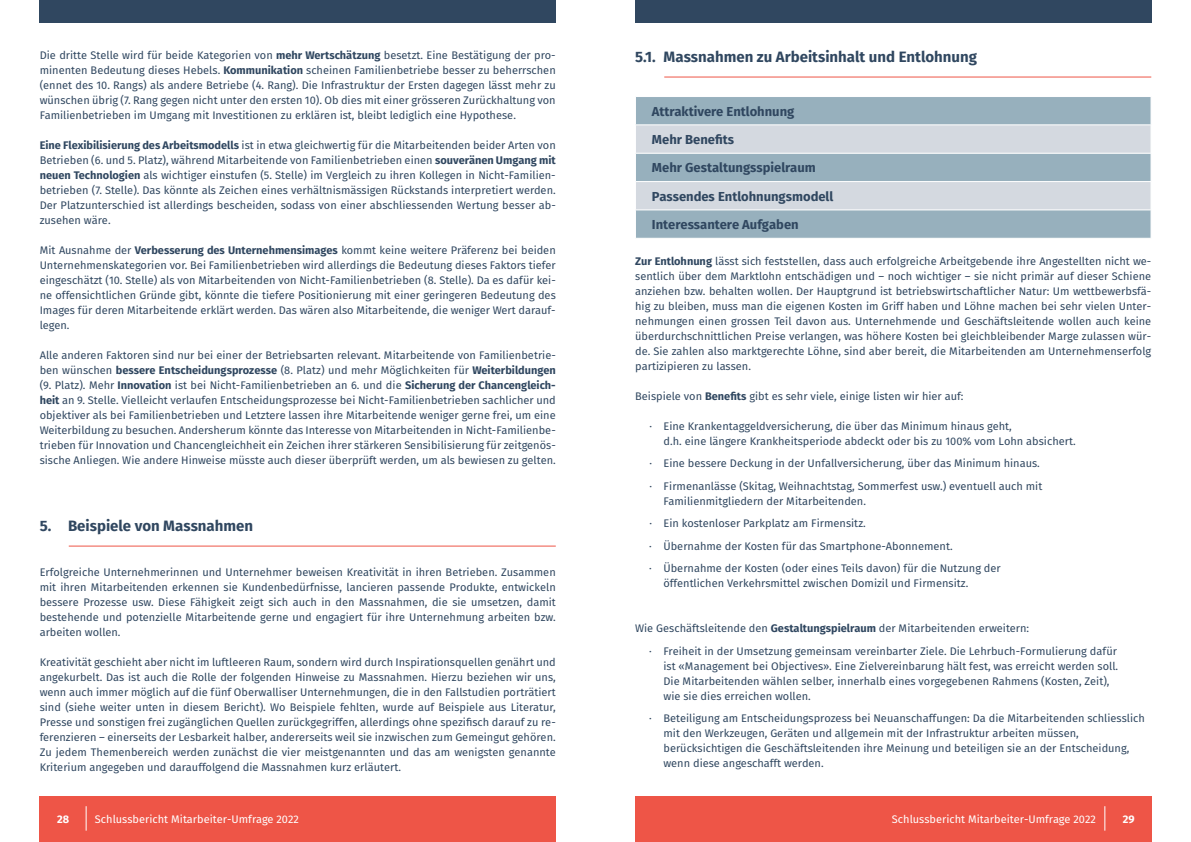
<style>
.page{position:relative;width:1191px;height:842px;background:#fff}
.page>*{position:absolute;margin:0;border:0;box-sizing:border-box;transform-origin:0 0}
.t1{font:700 15px "Fira Sans";color:#304760}
.t2{font:700 13px/28.3px "Fira Sans";color:#304760}
.t3{font:11px/15px "Fira Sans";color:#304760;text-align:justify}
.t4{font:11px "Fira Sans";color:#fff}
.t5{font:700 11px "Fira Sans";color:#fff}
.s1{font-weight:700}
</style>
<div class="page">
<div style="left:40px;top:797px;width:516px;height:45px;background:#ee5547"></div>
<div style="left:40px;top:0;width:516px;height:23px;background:#304760"></div>
<div style="left:635px;top:0;width:516px;height:23px;background:#304760"></div>
<div style="left:635px;top:797px;width:516px;height:45px;background:#ee5547"></div>
<svg style="left:86px;top:806px;width:1px;height:25px"></svg>
<svg style="left:1104px;top:806px;width:1px;height:25px"></svg>
<hr style="left:69px;top:546px;width:487px;height:1px;background:#ee5547">
<hr style="left:664px;top:77px;width:487px;height:1px;background:#ee5547">
<div style="left:636px;top:97px;width:514px;height:141px;background:#97b0bd"></div>
<svg style="left:636px;top:126px;width:514px;height:84px;fill:#d4d9e0"></svg>
<hr style="left:635px;top:125px;width:516px;height:1px;background:#fff">
<hr style="left:635px;top:153px;width:516px;height:1px;background:#fff">
<hr style="left:635px;top:181px;width:516px;height:1px;background:#fff">
<hr style="left:635px;top:210px;width:516px;height:1px;background:#fff">
<svg style="left:1150px;top:97px;width:1px;height:141px"></svg>
<p class="t3" style="left:40px;top:48px;width:517px">Die dritte Stelle wird für beide Kategorien von <span class="s1">mehr Wertschätzung</span> besetzt. Eine Bestätigung der pro&shy;minenten Bedeutung dieses Hebels. <span class="s1">Kommunikation</span> scheinen Familienbetriebe besser zu beherrschen (ennet des 10. Rangs) als andere Betriebe (4. Rang). Die Infrastruktur der Ersten dagegen lässt mehr zu wünschen übrig (7. Rang gegen nicht unter den ersten 10). Ob dies mit einer grösseren Zurückhaltung von Familienbetrieben im Umgang mit Investitionen zu erklären ist, bleibt lediglich eine Hypothese.</p>
<p class="t3" style="left:40px;top:138px;width:517px"><span class="s1">Eine Flexibilisierung des Arbeitsmodells</span> ist in etwa gleichwertig für die Mitarbeitenden beider Arten von Betrieben (6. und 5. Platz), während Mitarbeitende von Familienbetrieben einen <span class="s1">souveränen Umgang mit neuen Technologien</span> als wichtiger einstufen (5. Stelle) im Vergleich zu ihren Kollegen in Nicht-Familien&shy;betrieben (7. Stelle). Das könnte als Zeichen eines verhältnismässigen Rückstands interpretiert werden.<br>Der Platzunterschied ist allerdings bescheiden, sodass von einer abschliessenden Wertung besser ab&shy;zusehen wäre.</p>
<p class="t3" style="left:40px;top:243px;width:517px">Mit Ausnahme der <span class="s1">Verbesserung des Unternehmensimages</span> kommt keine weitere Präferenz bei beiden Unternehmenskategorien vor. Bei Familienbetrieben wird allerdings die Bedeutung dieses Faktors tiefer eingeschätzt (10. Stelle) als von Mitarbeitenden von Nicht-Familienbetrieben (8. Stelle). Da es dafür kei&shy;ne offensichtlichen Gründe gibt, könnte die tiefere Positionierung mit einer geringeren Bedeutung des Images für deren Mitarbeitende erklärt werden. Das wären also Mitarbeitende, die weniger Wert darauf&shy;legen.</p>
<p class="t3" style="left:40px;top:348px;width:517px">Alle anderen Faktoren sind nur bei einer der Betriebsarten relevant. Mitarbeitende von Familienbetrie&shy;ben wünschen <span class="s1">bessere Entscheidungsprozesse</span> (8. Platz) und mehr Möglichkeiten für <span class="s1">Weiterbildungen </span>(9. Platz). Mehr <span class="s1">Innovation</span> ist bei Nicht-Familienbetrieben an 6. und die <span class="s1">Sicherung der Chancengleich&shy;heit</span> an 9. Stelle. Vielleicht verlaufen Entscheidungsprozesse bei Nicht-Familienbetrieben sachlicher und objektiver als bei Familienbetrieben und Letztere lassen ihre Mitarbeitende weniger gerne frei, um eine Weiterbildung zu besuchen. Andersherum könnte das Interesse von Mitarbeitenden in Nicht-Familienbe&shy;trieben für Innovation und Chancengleichheit ein Zeichen ihrer stärkeren Sensibilisierung für zeitgenös&shy;sische Anliegen. Wie andere Hinweise müsste auch dieser überprüft werden, um als bewiesen zu gelten.</p>
<h1 class="t1" style="left:40px;top:516px;width:215px">5. Beispiele von Massnahmen</h1>
<p class="t3" style="left:40px;top:565px;width:517px">Erfolgreiche Unternehmerinnen und Unternehmer beweisen Kreativität in ihren Betrieben. Zusammen mit ihren Mitarbeitenden erkennen sie Kundenbedürfnisse, lancieren passende Produkte, entwickeln bessere Prozesse usw. Diese Fähigkeit zeigt sich auch in den Massnahmen, die sie umsetzen, damit bestehende und potenzielle Mitarbeitende gerne und engagiert für ihre Unternehmung arbeiten bzw. arbeiten wollen.</p>
<p class="t3" style="left:40px;top:655px;width:517px">Kreativität geschieht aber nicht im luftleeren Raum, sondern wird durch Inspirationsquellen genährt und angekurbelt. Das ist auch die Rolle der folgenden Hinweise zu Massnahmen. Hierzu beziehen wir uns, wenn auch immer möglich auf die fünf Oberwalliser Unternehmungen, die in den Fallstudien porträtiert sind (siehe weiter unten in diesem Bericht). Wo Beispiele fehlten, wurde auf Beispiele aus Literatur, Presse und sonstigen frei zugänglichen Quellen zurückgegriffen, allerdings ohne spezifisch darauf zu re&shy;ferenzieren – einerseits der Lesbarkeit halber, andererseits weil sie inzwischen zum Gemeingut gehören.<br>Zu jedem Themenbereich werden zunächst die vier meistgenannten und das am wenigsten genannte Kriterium angegeben und darauffolgend die Massnahmen kurz erläutert.</p>
<h1 class="t1" style="left:635px;top:47px;width:343px">5.1. Massnahmen zu Arbeitsinhalt und Entlohnung</h1>
<p class="t2" style="left:652px;top:97px;width:183px">Attraktivere Entlohnung<br>Mehr Benefits<br>Mehr Gestaltungsspielraum<br>Passendes Entlohnungsmodell<br>Interessantere Aufgaben</p>
<p class="t3" style="left:635px;top:253px;width:517px"><span class="s1">Zur Entlohnung</span> lässt sich feststellen, dass auch erfolgreiche Arbeitgebende ihre Angestellten nicht we&shy;sentlich über dem Marktlohn entschädigen und – noch wichtiger – sie nicht primär auf dieser Schiene anziehen bzw. behalten wollen. Der Hauptgrund ist betriebswirtschaftlicher Natur: Um wettbewerbsfä&shy;hig zu bleiben, muss man die eigenen Kosten im Griff haben und Löhne machen bei sehr vielen Unter&shy;nehmungen einen grossen Teil davon aus. Unternehmende und Geschäftsleitende wollen auch keine überdurchschnittlichen Preise verlangen, was höhere Kosten bei gleichbleibender Marge zulassen wür&shy;de. Sie zahlen also marktgerechte Löhne, sind aber bereit, die Mitarbeitenden am Unternehmenserfolg partizipieren zu lassen.</p>
<p class="t3" style="left:635px;top:388px;width:330px">Beispiele von <span class="s1">Benefits</span> gibt es sehr viele, einige listen wir hier auf:</p>
<p class="t3" style="left:663px;top:418px;width:414px;text-indent:-14px">· Eine Krankentaggeldversicherung, die über das Minimum hinaus geht,<br>d.h. eine längere Krankheitsperiode abdeckt oder bis zu 100% vom Lohn absichert.</p>
<p class="t3" style="left:649px;top:452px;width:394px;line-height:22.5px">· Eine bessere Deckung in der Unfallversicherung, über das Minimum hinaus. · Firmenanlässe (Skitag, Weihnachtstag, Sommerfest usw.) eventuell auch mit</p>
<p class="t3" style="left:649px;top:489px;width:353px;line-height:22.5px;text-align:left;text-indent:14px">Familienmitgliedern der Mitarbeitenden.<br>· Ein kostenloser Parkplatz am Firmensitz.<br>· Übernahme der Kosten für das Smartphone-Abonnement.<br>· Übernahme der Kosten (oder eines Teils davon) für die Nutzung der</p>
<p class="t3" style="left:663px;top:576px;width:306px">öffentlichen Verkehrsmittel zwischen Domizil und Firmensitz.</p>
<p class="t3" style="left:649px;top:617px;width:469px;line-height:22.5px;text-indent:-14px">Wie Geschäftsleitende den <span class="s1">Gestaltungspielraum</span> der Mitarbeitenden erweitern:<br>· Freiheit in der Umsetzung gemeinsam vereinbarter Ziele. Die Lehrbuch-Formulierung dafür</p>
<p class="t3" style="left:663px;top:658px;width:456px;text-align:left">ist «Management bei Objectives». Eine Zielvereinbarung hält fest, was erreicht werden soll.<br>Die Mitarbeitenden wählen selber, innerhalb eines vorgegebenen Rahmens (Kosten, Zeit), wie sie dies erreichen wollen.</p>
<p class="t3" style="left:663px;top:711px;width:483px;text-align:left;text-indent:-14px">· Beteiligung am Entscheidungsprozess bei Neuanschaffungen: Da die Mitarbeitenden schliesslich mit den Werkzeugen, Geräten und allgemein mit der Infrastruktur arbeiten müssen, berücksichtigen die Geschäftsleitenden ihre Meinung und beteiligen sie an der Entscheidung, wenn diese angeschafft werden.</p>
<p class="t5" style="left:57px;top:811px;width:14px">28</p>
<p class="t4" style="left:95px;top:811px;width:205px">Schlussbericht Mitarbeiter-Umfrage 2022</p>
<p class="t4" style="left:892px;top:811px;width:205px">Schlussbericht Mitarbeiter-Umfrage 2022</p>
<p class="t5" style="left:1122px;top:811px;width:13px">29</p>
</div>
